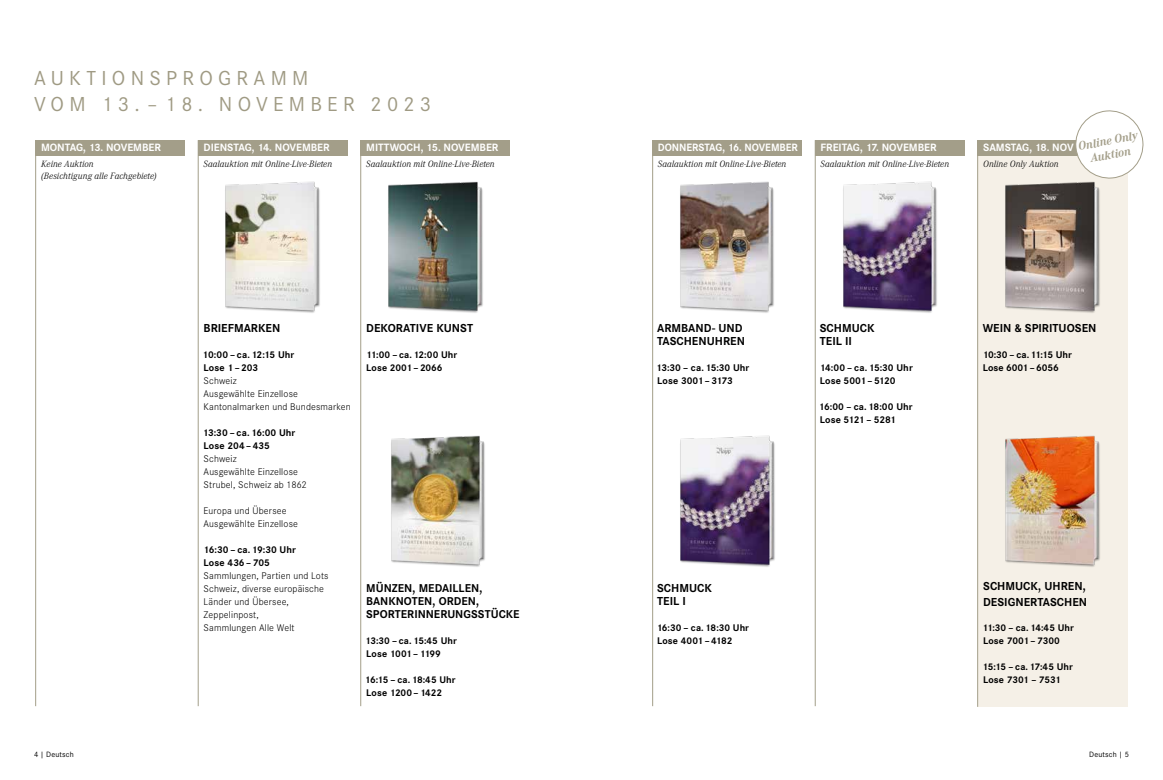
<style>
.page{position:relative;width:1163px;height:780px;background:#fff}
.page>*{position:absolute;margin:0;border:0;box-sizing:border-box;transform-origin:0 0}
.t1{font:21px/26px "Corporate S Pro";letter-spacing:.25em;color:#9f9a83}
.t2{font:italic 700 12.3px/14px "Corporate A Pro";color:#a39e89;text-align:center;scale:.96 1}
.t3{font:700 12px/13px "Corporate S Pro";color:#000}
.t4{font:700 11.8px/13px "Corporate S Pro";letter-spacing:.005em;color:#000}
.t5{font:700 11px "Corporate S Pro";letter-spacing:-.005em;color:#fff}
.t6{font:300 10.1px/13px "Corporate S Pro";letter-spacing:.015em;color:#000}
.t7{font:700 10.1px/13px "Corporate S";color:#000}
.t8{font:700 10px/13px "Corporate S Pro";letter-spacing:.005em;color:#000}
.t9{font:italic 300 9.5px/12px "Corporate A Pro";letter-spacing:.005em;color:#000}
.t10{font:8px "Corporate S Pro";letter-spacing:.015em;color:#000}
.s1{font-family:"Corporate S Pro";font-size:10px}
.s2{font-family:"Corporate S";font-size:10.1px}
</style>
<div class="page">
<div style="left:360px;top:140px;width:150px;height:15px;background:#a39e89"></div>
<div style="left:198px;top:140px;width:149px;height:15px;background:#a39e89"></div>
<div style="left:35px;top:140px;width:150px;height:15px;background:#a39e89"></div>
<hr style="left:360px;top:140px;width:1px;height:566px;background:#a39e89">
<hr style="left:198px;top:140px;width:1px;height:566px;background:#a39e89">
<hr style="left:35px;top:140px;width:1px;height:566px;background:#a39e89">
<div style="left:977px;top:150px;width:149px;height:556px;background:#f5f0e7"></div>
<div style="left:814px;top:140px;width:150px;height:15px;background:#a39e89"></div>
<div style="left:977px;top:140px;width:149px;height:15px;background:#a39e89"></div>
<div style="left:652px;top:140px;width:150px;height:15px;background:#a39e89"></div>
<hr style="left:814px;top:140px;width:1px;height:566px;background:#a39e89">
<hr style="left:977px;top:140px;width:1px;height:566px;background:#a39e89">
<hr style="left:652px;top:140px;width:1px;height:566px;background:#a39e89">
<svg style="left:1074px;top:110px;width:70px;height:69px"></svg>
<img style="left:680px;top:435px;width:95px;height:132px">
<img style="left:1005px;top:435px;width:95px;height:132px">
<img style="left:388px;top:181px;width:95px;height:132px">
<img style="left:391px;top:435px;width:94px;height:132px">
<img style="left:680px;top:181px;width:94px;height:132px">
<img style="left:1005px;top:181px;width:95px;height:132px">
<img style="left:843px;top:181px;width:94px;height:132px">
<img style="left:225px;top:181px;width:95px;height:132px">
<h1 class="t1" style="left:34px;top:64px;width:398px">AUKTIONSPROGRAMM<br>VOM 13.–18. NOVEMBER 2023</h1>
<p class="t5" style="left:41px;top:139px;width:121px">MONTAG, 13. NOVEMBER</p>
<p class="t9" style="left:41px;top:158px;width:117px">Keine Auktion<br>(Besichtigung alle Fachgebiete)</p>
<p class="t5" style="left:203px;top:139px;width:128px">DIENSTAG, 14. NOVEMBER</p>
<p class="t9" style="left:203px;top:158px;width:130px">Saalauktion mit Online-Live-Bieten</p>
<p class="t5" style="left:366px;top:139px;width:134px">MITTWOCH, 15. NOVEMBER</p>
<p class="t9" style="left:366px;top:158px;width:130px">Saalauktion mit Online-Live-Bieten</p>
<p class="t3" style="left:203px;top:321px;width:78px">BRIEFMARKEN</p>
<p class="t7" style="left:202px;top:348px;width:93px">10:00 – ca. 12:15 Uhr<br>Lose 1 <span class="s1">–</span> 203</p>
<p class="t6" style="left:203px;top:374px;width:149px">Schweiz<br>Ausgewählte Einzellose<br>Kantonalmarken und Bundesmarken</p>
<p class="t7" style="left:203px;top:426px;width:94px">13:30 – ca. 16:00 Uhr<br>Lose 204 <span class="s1">–</span> 435</p>
<p class="t6" style="left:203px;top:452px;width:105px">Schweiz<br>Ausgewählte Einzellose<br>Strubel, Schweiz ab 1862</p>
<p class="t6" style="left:203px;top:504px;width:96px">Europa und Übersee<br>Ausgewählte Einzellose</p>
<p class="t7" style="left:203px;top:543px;width:94px">16:30 – ca. 19:30 Uhr<br>Lose 436 <span class="s1">–</span> 705</p>
<p class="t6" style="left:203px;top:569px;width:126px">Sammlungen, Partien und Lots<br>Schweiz, diverse europäische<br>Länder und Übersee,<br>Zeppelinpost,<br>Sammlungen Alle Welt</p>
<p class="t3" style="left:366px;top:321px;width:108px">DEKORATIVE KUNST</p>
<p class="t8" style="left:366px;top:347px;width:93px">11:00 <span class="s2">–</span> ca. 12:00 Uhr<br>Lose 2001 – 2066</p>
<p class="t4" style="left:366px;top:581px;width:155px">MÜNZEN, MEDAILLEN,<br>BANKNOTEN, ORDEN,<br>SPORTERINNERUNGSSTÜCKE</p>
<p class="t8" style="left:365px;top:633px;width:93px">13:30 <span class="s2">–</span> ca. 15:45 Uhr<br>Lose 1001 – 1199</p>
<p class="t8" style="left:365px;top:672px;width:92px">16:15 <span class="s2">–</span> ca. 18:45 Uhr<br>Lose 1200 – 1422</p>
<p class="t5" style="left:657px;top:139px;width:141px">DONNERSTAG, 16. NOVEMBER</p>
<p class="t9" style="left:657px;top:158px;width:130px">Saalauktion mit Online-Live-Bieten</p>
<p class="t5" style="left:820px;top:139px;width:117px">FREITAG, 17. NOVEMBER</p>
<p class="t9" style="left:820px;top:158px;width:130px">Saalauktion mit Online-Live-Bieten</p>
<p class="t2" style="left:1076px;top:139px;width:64px;rotate:-11deg">Online Only<br>Auktion</p>
<p class="t5" style="left:983px;top:139px;width:92px">SAMSTAG, 18. NOV</p>
<p class="t9" style="left:983px;top:158px;width:77px">Online Only Auktion</p>
<p class="t3" style="left:657px;top:321px;width:89px">ARMBAND- UND<br>TASCHENUHREN</p>
<p class="t7" style="left:656px;top:361px;width:95px">13:30 – ca. 15:30 Uhr<br>Lose 3001 <span class="s1">–</span> 3173</p>
<p class="t3" style="left:819px;top:321px;width:56px">SCHMUCK<br>TEIL II</p>
<p class="t7" style="left:819px;top:361px;width:94px">14:00 <span class="s1">–</span> ca. 15:30 Uhr<br>Lose 5001 <span class="s1">–</span> 5120</p>
<p class="t7" style="left:818px;top:400px;width:95px">16:00 <span class="s1">–</span> ca. 18:00 Uhr<br>Lose 5121 <span class="s1">–</span> 5281</p>
<p class="t3" style="left:982px;top:321px;width:115px">WEIN &amp; SPIRITUOSEN</p>
<p class="t7" style="left:982px;top:348px;width:90px">10:30 <span class="s1">–</span> ca. 11:15 Uhr<br>Lose 6001 <span class="s1">–</span> 6056</p>
<p class="t3" style="left:657px;top:581px;width:56px">SCHMUCK<br>TEIL I</p>
<p class="t8" style="left:656px;top:620px;width:94px">16:30 – ca. 18:30 Uhr<br>Lose 4001 – 4182</p>
<p class="t3" style="left:982px;top:577px;width:105px;line-height:16.2px">SCHMUCK, UHREN,<br>DESIGNERTASCHEN</p>
<p class="t8" style="left:982px;top:620px;width:93px">11:30 – ca. 14:45 Uhr<br>Lose 7001 – 7300</p>
<p class="t8" style="left:982px;top:659px;width:92px">15:15 – ca. 17:45 Uhr<br>Lose 7301 – 7531</p>
<p class="t10" style="left:34px;top:748px;width:41px">4 | Deutsch</p>
<p class="t10" style="left:1089px;top:748px;width:41px">Deutsch | 5</p>
</div>
